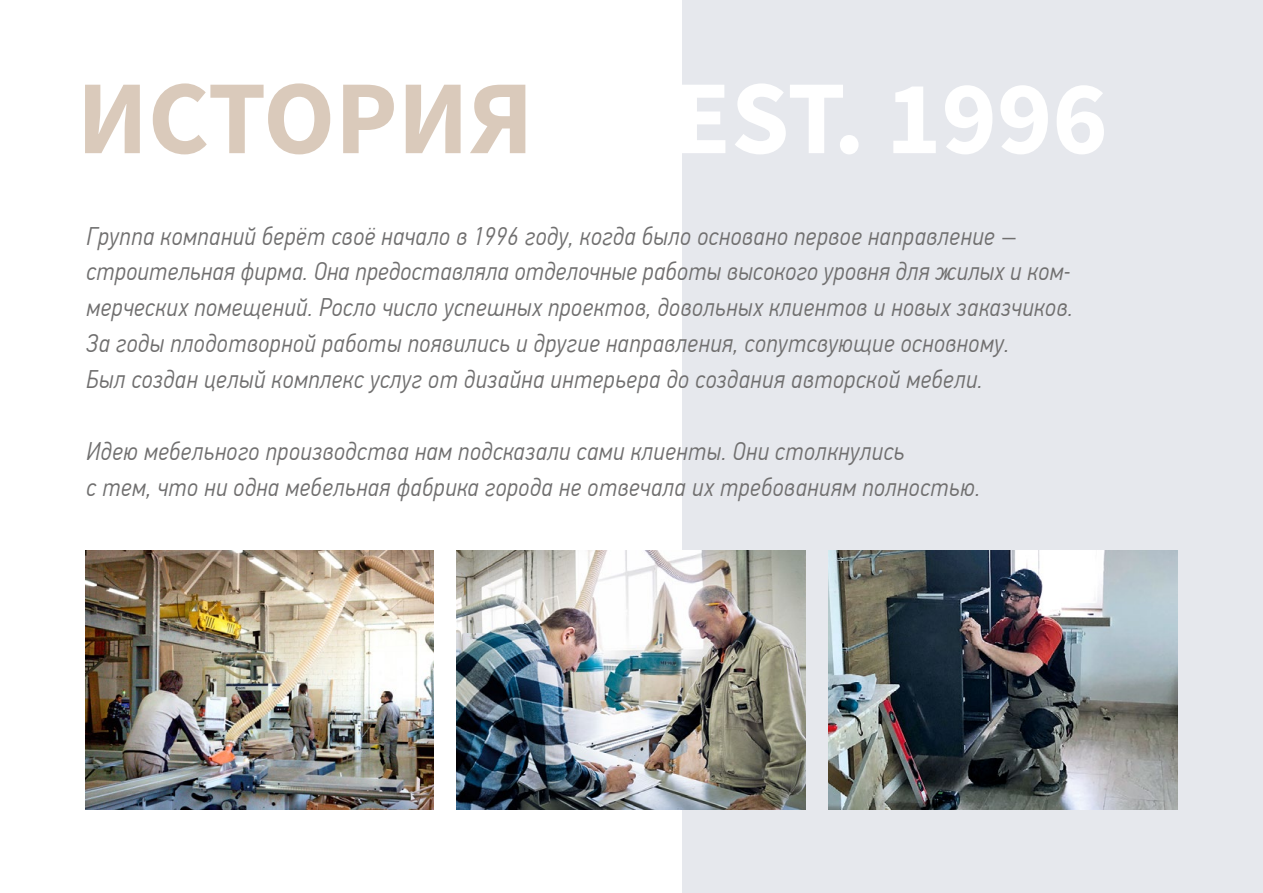
<style>
.page{position:relative;width:1263px;height:893px;background:#fff}
.page>*{position:absolute;margin:0;border:0;box-sizing:border-box;transform-origin:0 0}
.t1{font:700 105px "Source Sans Pro";color:#fff}
.t2{font:700 105px "Source Sans Pro";color:#dacabb}
.t3{font:italic 300 25.5px/35.8px "PF Din Text Cond Pro";letter-spacing:.025em;color:#706f6f}
.s1{font-family:"Source Sans Pro";font-weight:400;font-style:normal}
</style>
<div class="page">
<div style="left:682px;top:0;width:581px;height:893px;background:#e6e8ed"></div>
<img style="left:457px;top:551px;width:349px;height:258px">
<img style="left:829px;top:551px;width:349px;height:258px">
<img style="left:85px;top:551px;width:348px;height:258px">
<h1 class="t2" style="left:77px;top:47px;width:458px">ИСТОРИЯ</h1>
<h1 class="t1" style="left:673px;top:47px;width:436px">EST. 1996</h1>
<p class="t3" style="left:86px;top:218px;width:988px">Группа компаний берёт своё начало в 1996 году, когда было основано первое направление <span class="s1">– </span>строительная фирма. Она предоставляла отделочные работы высокого уровня для жилых и ком&shy;мерческих помещений. Росло число успешных проектов, довольных клиентов и новых заказчиков.<br>За годы плодотворной работы появились и другие направления, сопутсвующие основному.<br>Был создан целый комплекс услуг от дизайна интерьера до создания авторской мебели.</p>
<p class="t3" style="left:86px;top:433px;width:895px">Идею мебельного производства нам подсказали сами клиенты. Они столкнулись<br>с тем, что ни одна мебельная фабрика города не отвечала их требованиям полностью.</p>
</div>
